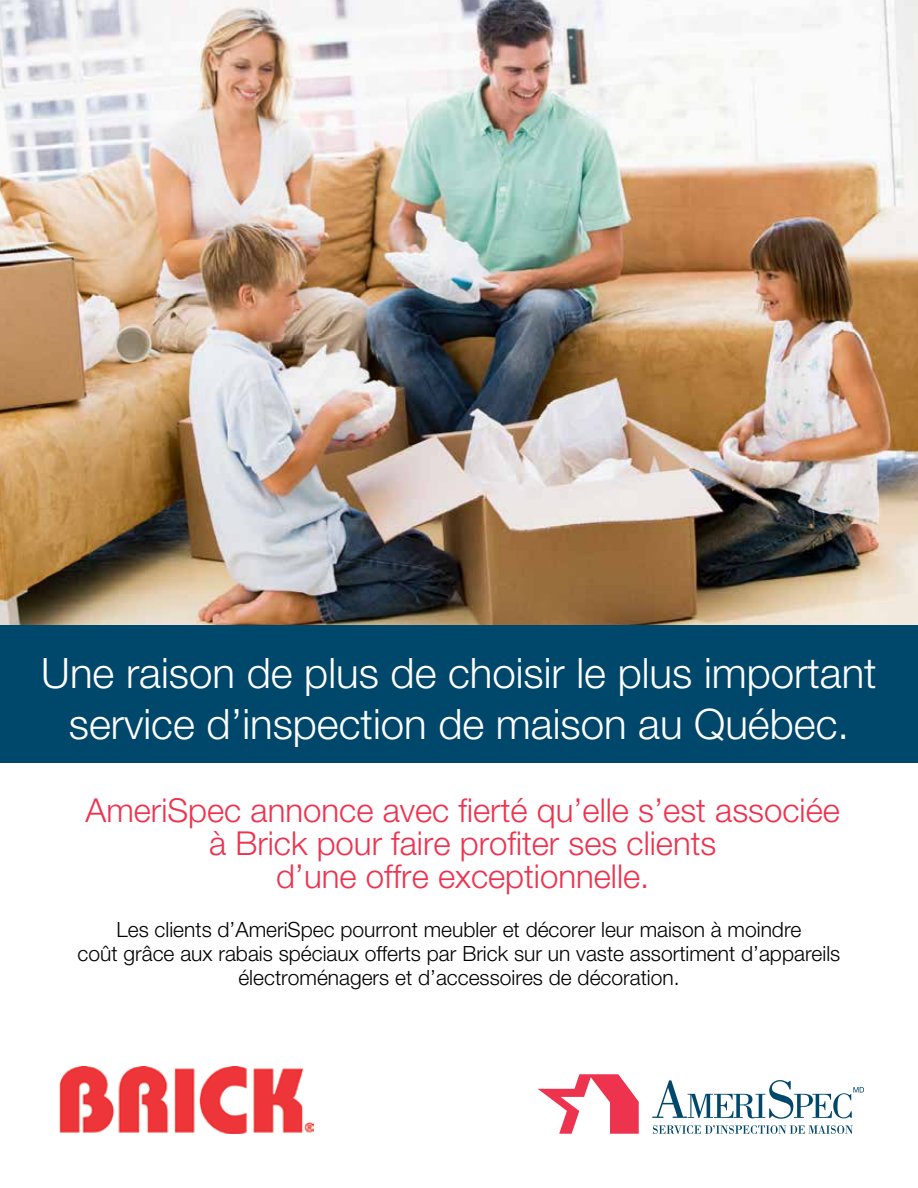
<style>
.page{position:relative;width:918px;height:1188px;background:#fff}
.page>*{position:absolute;margin:0;border:0;box-sizing:border-box;transform-origin:0 0}
.t1{font:300 42px/51.2px "Helvetica Neue";color:#fff;text-align:center}
.t2{font:300 33px/33.2px "Helvetica Neue";color:#ee334f;text-align:center}
.t3{font:300 21px/24px "Helvetica Neue";color:#000;text-align:center}
</style>
<div class="page">
<img style="left:0;top:0;width:918px;height:625px">
<div style="left:0;top:625px;width:918px;height:138px;background:#00476c"></div>
<img style="left:59px;top:1067px;width:254px;height:67px">
<svg style="left:538px;top:1074px;width:101px;height:60px"></svg>
<svg style="left:652px;top:1080px;width:212px;height:39px"></svg>
<svg style="left:653px;top:1125px;width:200px;height:9px"></svg>
<h1 class="t1" style="left:41px;top:646px;width:837px">Une raison de plus de choisir le plus important service d’inspection de maison au Québec.</h1>
<h2 class="t2" style="left:86px;top:793px;width:756px">AmeriSpec annonce avec fierté qu’elle s’est associée à Brick pour faire profiter ses clients<br>d’une offre exceptionnelle.</h2>
<p class="t3" style="left:78px;top:917px;width:764px">Les clients d’AmeriSpec pourront meubler et décorer leur maison à moindre<br>coût grâce aux rabais spéciaux offerts par Brick sur un vaste assortiment d’appareils électroménagers et d’accessoires de décoration.</p>
</div>
